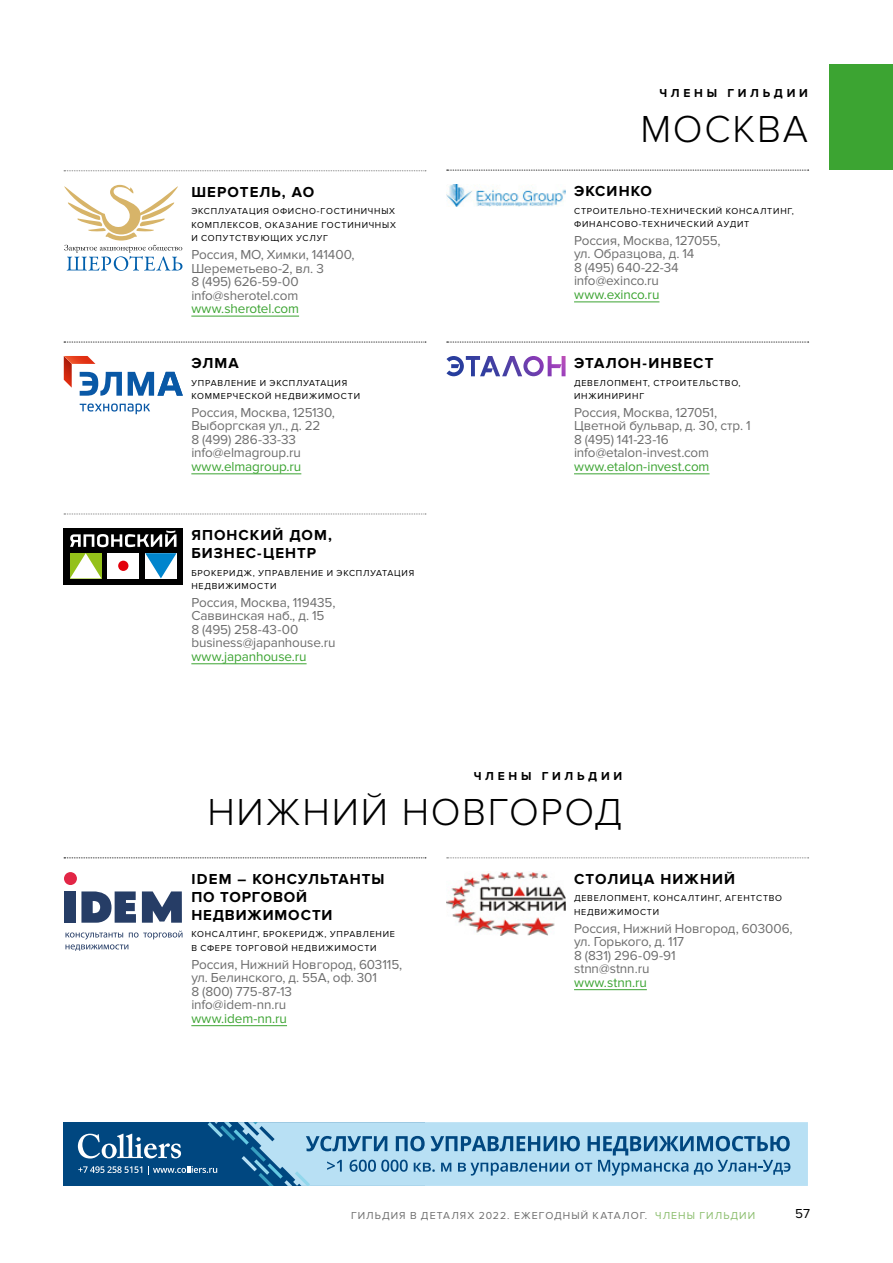
<style>
.page{position:relative;width:893px;height:1263px;background:#fff}
.page>*{position:absolute;margin:0;border:0;box-sizing:border-box;transform-origin:0 0}
.t1{font:300 39px "Proxima Nova";letter-spacing:.045em;color:#000}
.t2{font:700 15px/18px "Proxima Nova";letter-spacing:.07em;color:#000}
.t3{font:13.5px/13.5px "Proxima Nova";letter-spacing:-.01em;color:#6e6e6e}
.t4{font:13.5px "Proxima Nova";letter-spacing:-.01em;color:#3ca432}
.t5{font:13.5px "Proxima Nova";color:#000}
.t6{font:700 12px "Proxima Nova";letter-spacing:.31em;color:#000}
.t7{font:10.5px "Proxima Nova";letter-spacing:.1em;color:#6e6e6e}
.t8{font:10.5px "Proxima Nova";color:#8abd6c}
.t9{font:9px/13.5px "Proxima Nova";letter-spacing:.085em;color:#000}
.s1{color:#8abd6c}
</style>
<div class="page">
<div style="left:829px;top:64px;width:64px;height:106px;background:#3ca432"></div>
<div style="left:64px;top:1122px;width:361px;height:64px;background:#004780"></div>
<svg style="left:78px;top:1122px;width:730px;height:64px"></svg>
<svg style="left:447px;top:342px;width:362px;height:1px"></svg>
<hr style="left:574px;top:473px;width:136px;height:1px;background:#3ca432">
<svg style="left:446px;top:356px;width:120px;height:20px"></svg>
<svg style="left:64px;top:171px;width:362px;height:1px"></svg>
<hr style="left:191px;top:316px;width:108px;height:1px;background:#3ca432">
<svg style="left:64px;top:185px;width:118px;height:86px"></svg>
<svg style="left:64px;top:342px;width:362px;height:1px"></svg>
<hr style="left:191px;top:473px;width:110px;height:1px;background:#3ca432">
<svg style="left:128px;top:372px;width:55px;height:24px"></svg>
<svg style="left:64px;top:356px;width:58px;height:40px"></svg>
<svg style="left:80px;top:403px;width:70px;height:11px"></svg>
<svg style="left:64px;top:514px;width:362px;height:1px"></svg>
<hr style="left:191px;top:663px;width:116px;height:1px;background:#3ca432">
<div style="left:64px;top:528px;width:119px;height:57px;background:#000"></div>
<svg style="left:145px;top:553px;width:32px;height:25px"></svg>
<div style="left:108px;top:553px;width:31px;height:25px;background:#fff"></div>
<div style="left:118px;top:561px;width:10px;height:10px;background:#e3000b;border-radius:50%"></div>
<svg style="left:70px;top:553px;width:31px;height:25px"></svg>
<svg style="left:70px;top:530px;width:107px;height:17px"></svg>
<svg style="left:447px;top:170px;width:362px;height:1px"></svg>
<hr style="left:574px;top:301px;width:85px;height:1px;background:#3ca432">
<img style="left:446px;top:184px;width:120px;height:22px">
<svg style="left:64px;top:858px;width:362px;height:1px"></svg>
<hr style="left:191px;top:1025px;width:96px;height:1px;background:#3ca432">
<div style="left:64px;top:872px;width:13px;height:13px;background:#e22646;border-radius:50%"></div>
<svg style="left:66px;top:931px;width:116px;height:20px"></svg>
<div style="left:65px;top:891px;width:11px;height:32px;background:#263d66"></div>
<svg style="left:81px;top:891px;width:55px;height:32px"></svg>
<svg style="left:142px;top:891px;width:40px;height:32px"></svg>
<svg style="left:447px;top:858px;width:362px;height:1px"></svg>
<hr style="left:574px;top:989px;width:73px;height:1px;background:#3ca432">
<img style="left:446px;top:872px;width:120px;height:63px">
<p class="t2" style="left:191px;top:183px;width:124px">ШЕРОТЕЛЬ, АО</p>
<p class="t9" style="left:191px;top:205px;width:206px;text-align:justify">ЭКСПЛУАТАЦИЯ ОФИСНО-ГОСТИНИЧНЫХ КОМПЛЕКСОВ, ОКАЗАНИЕ ГОСТИНИЧНЫХ И СОПУТСТВУЮЩИХ УСЛУГ</p>
<p class="t3" style="left:191px;top:248px;width:165px">Россия, МО, Химки, 141400,<br>Шереметьево-2, вл. 3<br>8 (495) 626-59-00 info@sherotel.com</p>
<p class="t4" style="left:191px;top:301px;width:109px">www.sherotel.com</p>
<p class="t2" style="left:191px;top:354px;width:49px">ЭЛМА</p>
<p class="t9" style="left:191px;top:376px;width:170px">УПРАВЛЕНИЕ И ЭКСПЛУАТАЦИЯ<br>КОММЕРЧЕСКОЙ НЕДВИЖИМОСТИ</p>
<p class="t3" style="left:191px;top:406px;width:145px">Россия, Москва, 125130,<br>Выборгская ул., д. 22<br>8 (499) 286-33-33 info@elmagroup.ru</p>
<p class="t4" style="left:191px;top:459px;width:112px">www.elmagroup.ru</p>
<p class="t2" style="left:191px;top:526px;width:142px">ЯПОНСКИЙ ДОМ,<br>БИЗНЕС‑ЦЕНТР</p>
<p class="t9" style="left:191px;top:566px;width:224px">БРОКЕРИДЖ, УПРАВЛЕНИЕ И ЭКСПЛУАТАЦИЯ<br>НЕДВИЖИМОСТИ</p>
<p class="t3" style="left:191px;top:596px;width:146px">Россия, Москва, 119435,<br>Саввинская наб., д. 15<br>8 (495) 258-43-00 business@japanhouse.ru</p>
<p class="t4" style="left:191px;top:648px;width:117px">www.japanhouse.ru</p>
<p class="t6" style="left:659px;top:86px;width:150px">ЧЛЕНЫ ГИЛЬДИИ</p>
<h1 class="t1" style="left:640px;top:106px;width:29px">москва</h1>
<p class="t2" style="left:574px;top:182px;width:80px">ЭКСИНКО</p>
<p class="t9" style="left:574px;top:204px;width:221px">СТРОИТЕЛЬНО-ТЕХНИЧЕСКИЙ КОНСАЛТИНГ,<br>ФИНАНСОВО-ТЕХНИЧЕСКИЙ АУДИТ</p>
<p class="t3" style="left:574px;top:234px;width:148px">Россия, Москва, 127055, ул. Образцова, д. 14<br>8 (495) 640-22-34 info@exinco.ru</p>
<p class="t4" style="left:574px;top:287px;width:87px">www.exinco.ru</p>
<p class="t2" style="left:574px;top:354px;width:141px">ЭТАЛОН-ИНВЕСТ</p>
<p class="t9" style="left:574px;top:376px;width:168px">ДЕВЕЛОПМЕНТ, СТРОИТЕЛЬСТВО,<br>ИНЖИНИРИНГ</p>
<p class="t3" style="left:574px;top:406px;width:178px">Россия, Москва, 127051,<br>Цветной бульвар, д. 30, стр. 1<br>8 (495) 141-23-16 info@etalon-invest.com</p>
<p class="t4" style="left:574px;top:459px;width:137px">www.etalon-invest.com</p>
<p class="t6" style="left:474px;top:769px;width:150px">ЧЛЕНЫ ГИЛЬДИИ</p>
<h1 class="t1" style="left:207px;top:790px;width:416px">НИЖНИЙ НОВГОРОД</h1>
<p class="t2" style="left:191px;top:870px;width:195px">IDEM – КОНСУЛЬТАНТЫ<br>ПО ТОРГОВОЙ<br>НЕДВИЖИМОСТИ</p>
<p class="t9" style="left:191px;top:928px;width:205px">КОНСАЛТИНГ, БРОКЕРИДЖ, УПРАВЛЕНИЕ<br>В СФЕРЕ ТОРГОВОЙ НЕДВИЖИМОСТИ</p>
<p class="t3" style="left:191px;top:958px;width:213px">Россия, Нижний Новгород, 603115, ул. Белинского, д. 55А, оф. 301<br>8 (800) 775-87-13<br>info@idem-nn.ru</p>
<p class="t4" style="left:191px;top:1010px;width:97px">www.idem-nn.ru</p>
<p class="t2" style="left:574px;top:870px;width:162px">СТОЛИЦА НИЖНИЙ</p>
<p class="t9" style="left:574px;top:892px;width:210px">ДЕВЕЛОПМЕНТ, КОНСАЛТИНГ, АГЕНТСТВО<br>НЕДВИЖИМОСТИ</p>
<p class="t3" style="left:574px;top:922px;width:220px">Россия, Нижний Новгород, 603006, ул. Горького, д. 117<br>8 (831) 296-09-91<br>stnn@stnn.ru</p>
<p class="t4" style="left:574px;top:974px;width:74px">www.stnn.ru</p>
<p class="t7" style="left:351px;top:1209px;width:313px">ГИЛЬДИЯ В ДЕТАЛЯХ 2022. ЕЖЕГОДНЫЙ КАТАЛОГ. <span class="s1">члены</span></p>
<p class="t8" style="left:699px;top:1209px;width:9px">гильдии</p>
<p class="t5" style="left:795px;top:1206px;width:16px">57</p>
</div>
